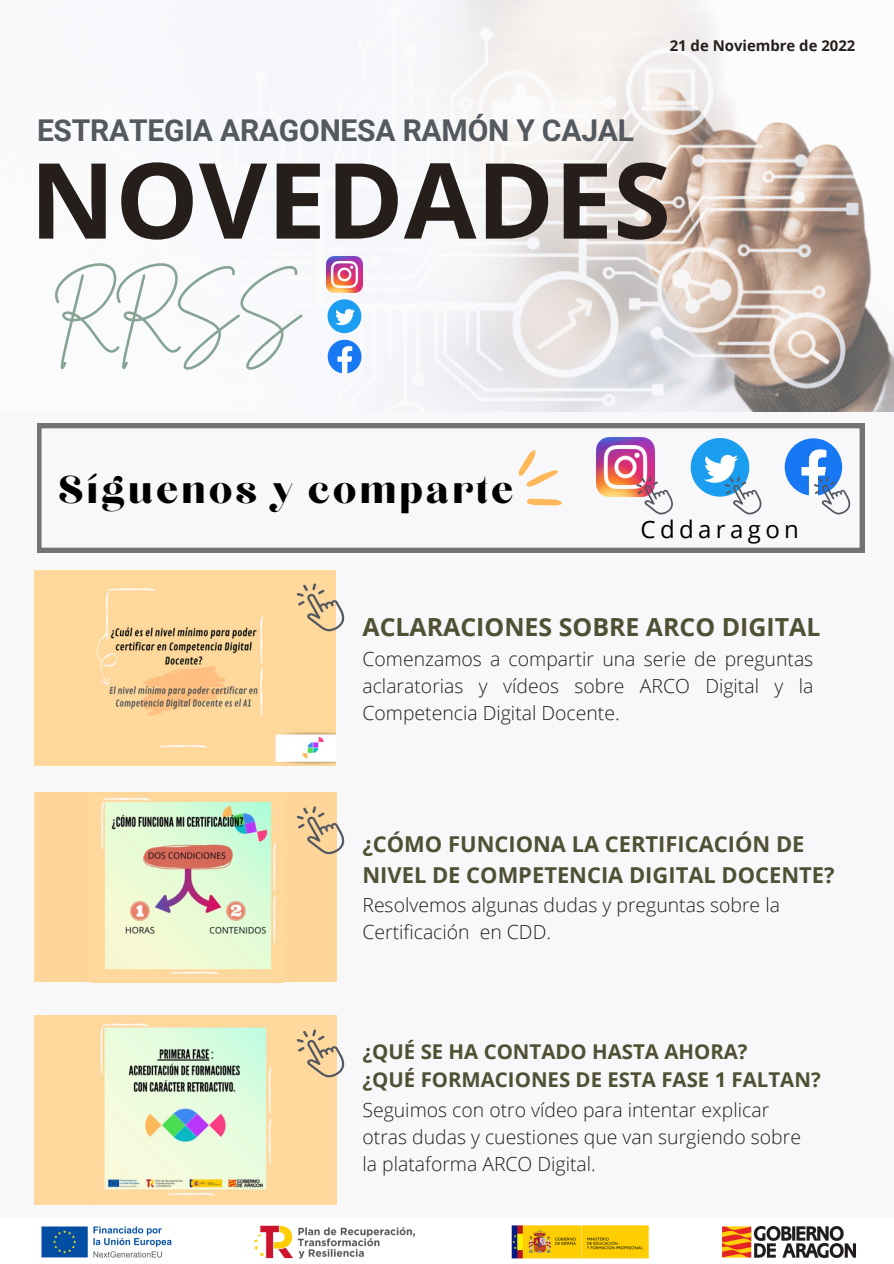
<style>
.page{position:relative;width:894px;height:1264px;background:#fff}
.page>*{position:absolute;margin:0;border:0;box-sizing:border-box;transform-origin:0 0}
.t1{font:700 105px "Open Sans";color:#251e1a}
.t2{font:66.6px "Brittany Signature";color:#86a393}
.t3{font:48.45px "Chloe";letter-spacing:.055em;color:#000}
.t4{font:700 30px "Roboto";letter-spacing:-.01em;color:#54595f}
.t5{font:700 24.9px "Open Sans";color:#4f5034}
.t6{font:24px "Open Sans";letter-spacing:.18em;color:#000}
.t7{font:700 21.9px/30.5px "Open Sans";color:#4f5034}
.t8{font:700 20.4px/28.2px "Open Sans";color:#4f5034}
.t9{font:300 19.35px/27px "Open Sans";color:#251e1a}
.t10{font:700 14.85px "Open Sans";color:#251e1a}
</style>
<div class="page">
<div style="left:0;top:0;width:893px;height:1263px;background:#f8f8fa"></div>
<img style="left:34px;top:570px;width:301px;height:195px">
<img style="left:330px;top:0;width:563px;height:412px">
<svg style="left:37px;top:424px;width:826px;height:128px"></svg>
<img style="left:596px;top:438px;width:58px;height:58px">
<div style="left:34px;top:1015px;width:302px;height:190px;background:#fed89d"></div>
<img style="left:100px;top:1023px;width:172px;height:173px">
<div style="left:34px;top:792px;width:302px;height:189px;background:#fed69a"></div>
<svg style="left:327px;top:340px;width:34px;height:33px"></svg>
<svg style="left:327px;top:299px;width:34px;height:34px"></svg>
<img style="left:326px;top:256px;width:36px;height:36px">
<svg style="left:511px;top:447px;width:61px;height:64px"></svg>
<img style="left:91px;top:797px;width:192px;height:185px">
<div style="left:0;top:1217px;width:893px;height:46px;background:#fff"></div>
<img style="left:511px;top:1225px;width:138px;height:34px">
<img style="left:722px;top:1226px;width:133px;height:31px">
<img style="left:253px;top:1225px;width:162px;height:34px">
<img style="left:41px;top:1226px;width:131px;height:32px">
<svg style="left:296px;top:583px;width:48px;height:48px;background:#dfc59d"></svg>
<svg style="left:296px;top:806px;width:48px;height:48px"></svg>
<svg style="left:296px;top:1029px;width:48px;height:48px"></svg>
<svg style="left:784px;top:438px;width:66px;height:76px"></svg>
<svg style="left:690px;top:438px;width:71px;height:76px"></svg>
<svg style="left:636px;top:476px;width:37px;height:38px"></svg>
<h3 class="t4" style="left:37px;top:113px;width:598px">ESTRATEGIA ARAGONESA RAMÓN Y CAJAL</h3>
<p class="t10" style="left:669px;top:35px;width:187px">21 de Noviembre de 2022</p>
<h1 class="t1" style="left:30px;top:126px;width:642px">NOVEDADES</h1>
<h2 class="t2" style="left:52px;top:267px;width:249px">RRSS</h2>
<h3 class="t3" style="left:58px;top:467px;width:457px">Síguenos y comparte</h3>
<p class="t6" style="left:640px;top:512px;width:160px">Cddaragon</p>
<p class="t5" style="left:362px;top:609px;width:459px">ACLARACIONES SOBRE ARCO DIGITAL</p>
<p class="t9" style="left:362px;top:645px;width:452px;text-align:justify">Comenzamos a compartir una serie de preguntas aclaratorias y vídeos sobre ARCO Digital y la Competencia Digital Docente.</p>
<p class="t7" style="left:362px;top:828px;width:473px">¿CÓMO FUNCIONA LA CERTIFICACIÓN DE<br>NIVEL DE COMPETENCIA DIGITAL DOCENTE?</p>
<p class="t9" style="left:362px;top:891px;width:419px">Resolvemos algunas dudas y preguntas sobre la<br>Certificación en CDD.</p>
<p class="t8" style="left:362px;top:1037px;width:459px">¿QUÉ SE HA CONTADO HASTA AHORA?<br>¿QUÉ FORMACIONES DE ESTA FASE 1 FALTAN?</p>
<p class="t9" style="left:362px;top:1096px;width:440px">Seguimos con otro vídeo para intentar explicar otras dudas y cuestiones que van surgiendo sobre la plataforma ARCO Digital.</p>
</div>
